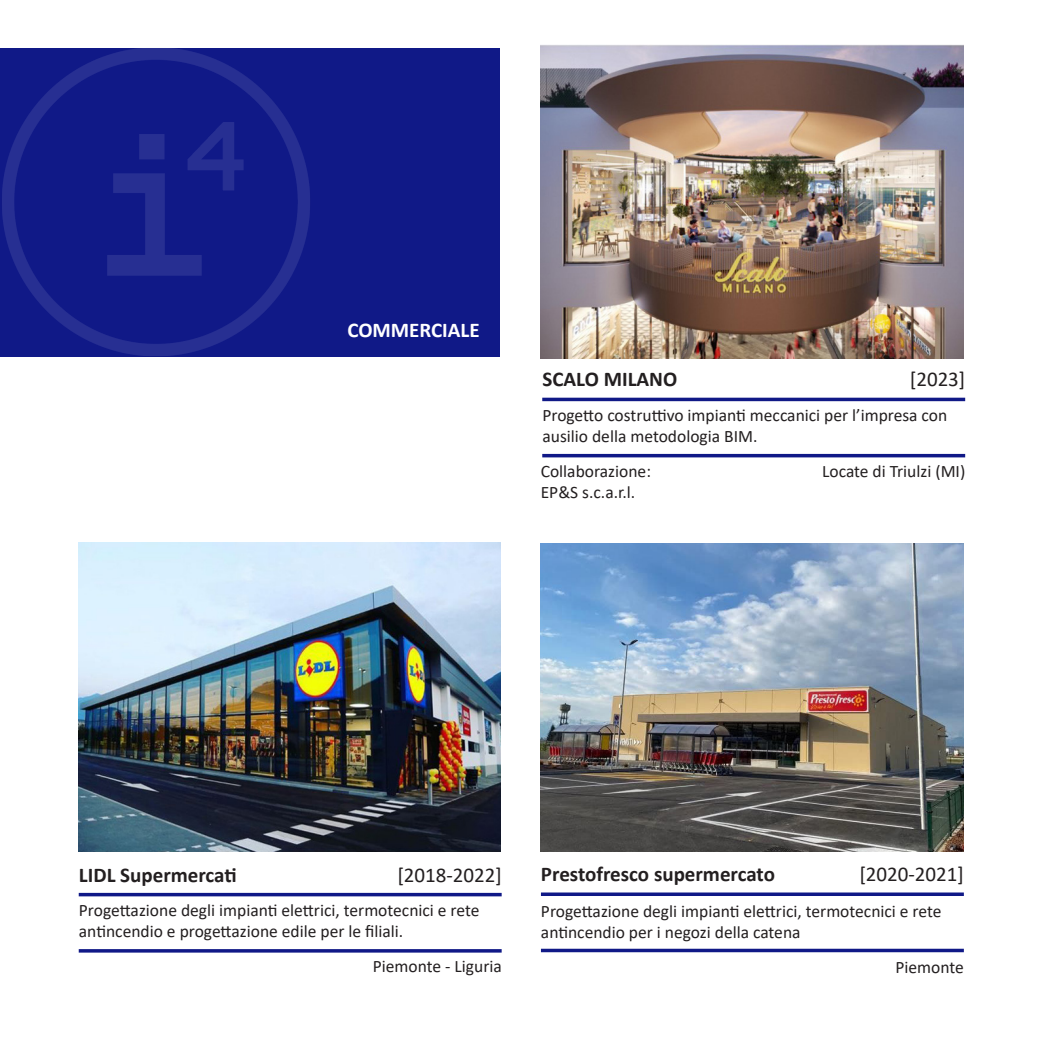
<style>
.page{position:relative;width:1042px;height:1042px;background:#fff}
.page>*{position:absolute;margin:0;border:0;box-sizing:border-box;transform-origin:0 0}
.t1{font:700 21px "Calibri";color:#231f20}
.t2{font:21px "Calibri";color:#231f20}
.t3{font:700 21px "Calibri";color:#fff}
.t4{font:17.5px/21px "Calibri";color:#231f20}
</style>
<div class="page">
<div style="left:0;top:48px;width:500px;height:308px;background:#101987"></div>
<img style="left:79px;top:542px;width:422px;height:309px">
<hr style="left:79px;top:893px;width:423px;height:3px;background:#101987">
<hr style="left:79px;top:949px;width:423px;height:3px;background:#101987">
<img style="left:541px;top:543px;width:422px;height:308px">
<svg style="left:541px;top:892px;width:423px;height:4px;background:#2e3696"></svg>
<hr style="left:541px;top:949px;width:423px;height:3px;background:#101987">
<img style="left:2px;top:48px;width:308px;height:308px">
<img style="left:541px;top:44px;width:422px;height:315px">
<hr style="left:542px;top:398px;width:423px;height:3px;background:#101987">
<hr style="left:542px;top:454px;width:423px;height:3px;background:#101987">
<p class="t3" style="left:347px;top:315px;width:134px">COMMERCIALE</p>
<p class="t1" style="left:542px;top:364px;width:136px">SCALO MILANO</p>
<p class="t2" style="left:910px;top:365px;width:57px">[2023]</p>
<p class="t4" style="left:542px;top:404px;width:406px">Progetto costruttivo impianti meccanici per l’impresa con ausilio della metodologia BIM.</p>
<p class="t4" style="left:822px;top:460px;width:145px">Locate di Triulzi (MI)</p>
<p class="t4" style="left:541px;top:460px;width:112px">Collaborazione:</p>
<p class="t4" style="left:541px;top:481px;width:96px">EP&amp;S s.c.a.r.l.</p>
<p class="t1" style="left:79px;top:860px;width:159px">LIDL Supermercati</p>
<p class="t2" style="left:397px;top:860px;width:106px">[2018-2022]</p>
<p class="t4" style="left:79px;top:899px;width:402px">Progettazione degli impianti elettrici, termotecnici e rete antincendio e progettazione edile per le filiali.</p>
<p class="t4" style="left:373px;top:955px;width:130px">Piemonte - Liguria</p>
<p class="t1" style="left:541px;top:859px;width:236px">Prestofresco supermercato</p>
<p class="t2" style="left:859px;top:859px;width:106px">[2020-2021]</p>
<p class="t4" style="left:541px;top:900px;width:402px">Progettazione degli impianti elettrici, termotecnici e rete antincendio per i negozi della catena</p>
<p class="t4" style="left:895px;top:956px;width:70px">Piemonte</p>
</div>
